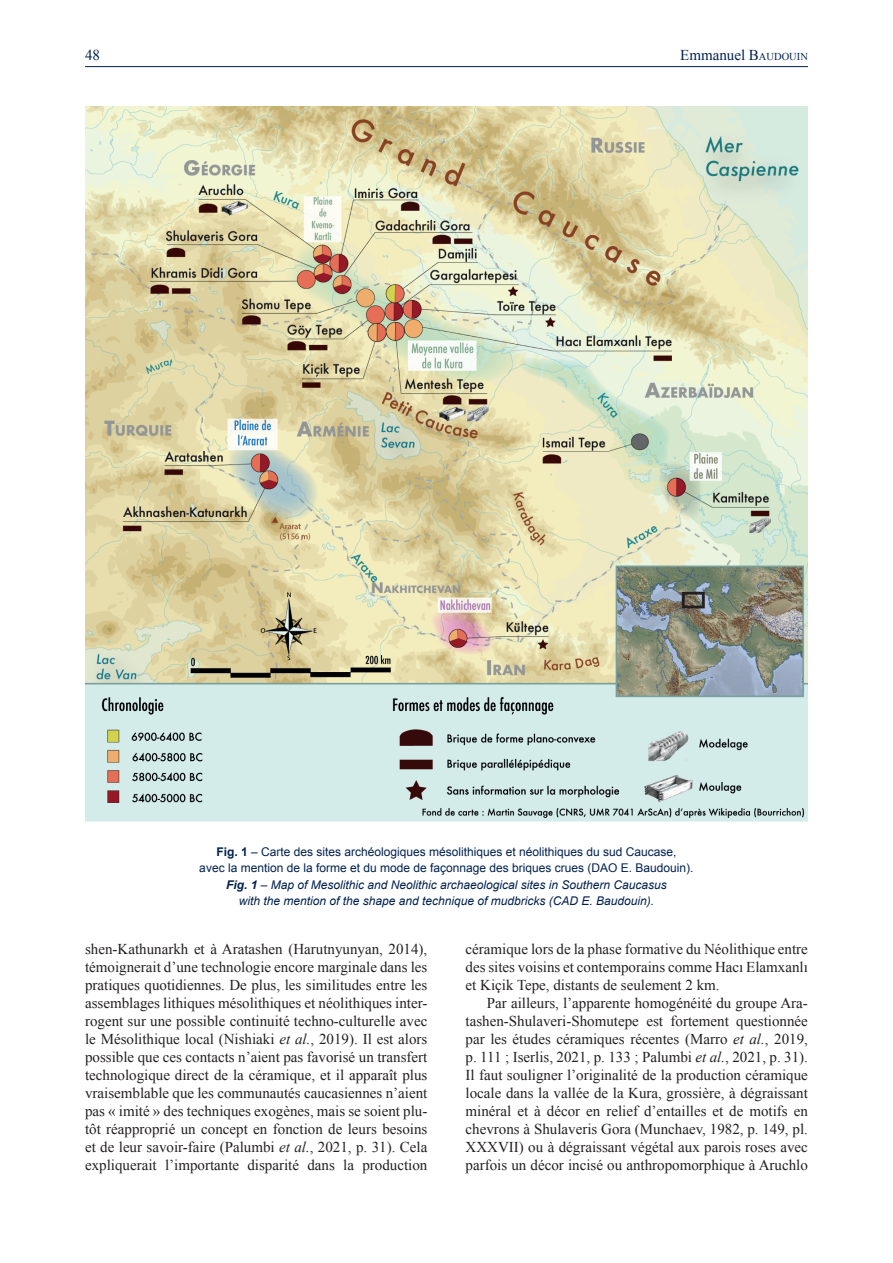
<style>
.page{position:relative;width:893px;height:1263px;background:#fff}
.page>*{position:absolute;margin:0;border:0;box-sizing:border-box;transform-origin:0 0}
.t1{font:15px/18px "Times New Roman";color:#231f20;text-align:justify}
.t2{font:15px "Times New Roman";color:#00214f}
.t3{font:12px/16.5px "Arial";color:#00214f;text-align:center}
.s1{font-style:inherit}
.s2{font-size:10.5px}
.s3{font-weight:700}
.s4{font-weight:700;font-style:italic}
.s5{font-style:italic}
</style>
<div class="page">
<hr style="left:85px;top:66px;width:723px;height:1px;background:#00214f">
<img style="left:85px;top:106px;width:723px;height:715px">
<p class="t2" style="left:85px;top:45px;width:16px">48</p>
<p class="t2" style="left:680px;top:45px;width:129px">Emmanuel <span class="s1">B</span><span class="s2">AUDOUIN</span></p>
<p class="t3" style="left:199px;top:843px;width:496px"><span class="s3">Fig. 1</span> – Carte des sites archéologiques mésolithiques et néolithiques du sud Caucase,<br>avec la mention de la forme et du mode de façonnage des briques crues (DAO E. Baudouin).<br><span class="s4">Fig. 1</span> <span class="s5">– Map of Mesolithic and Neolithic archaeological sites in Southern Caucasus<br>with the mention of the shape and technique of mudbricks (CAD E. Baudouin).</span></p>
<p class="t1" style="left:85px;top:940px;width:344px">shen-Kathunarkh et à Aratashen (Harutnyunyan, 2014), témoignerait d’une technologie encore marginale dans les pratiques quotidiennes. De plus, les similitudes entre les assemblages lithiques mésolithiques et néolithiques inter&shy;rogent sur une possible continuité techno-culturelle avec le Mésolithique local (Nishiaki <span class="s5">et al.</span>, 2019). Il est alors possible que ces contacts n’aient pas favorisé un transfert technologique direct de la céramique, et il apparaît plus vraisemblable que les communautés caucasiennes n’aient pas « imité » des techniques exogènes, mais se soient plu&shy;tôt réapproprié un concept en fonction de leurs besoins et de leur savoir-faire (Palumbi <span class="s5">et al.</span>, 2021, p. 31). Cela expliquerait l’importante disparité dans la production</p>
<p class="t1" style="left:466px;top:940px;width:344px">céramique lors de la phase formative du Néolithique entre des sites voisins et contemporains comme Hacı Elamxanlı et Kiçik Tepe, distants de seulement 2 km.</p>
<p class="t1" style="left:466px;top:994px;width:344px;text-indent:21px">Par ailleurs, l’apparente homogénéité du groupe Ara&shy;tashen-Shulaveri-Shomutepe est fortement questionnée par les études céramiques récentes (Marro <span class="s5">et al.</span>, 2019, p. 111 ; Iserlis, 2021, p. 133 ; Palumbi <span class="s5">et al.</span>, 2021, p. 31).<br>Il faut souligner l’originalité de la production céramique locale dans la vallée de la Kura, grossière, à dégraissant minéral et à décor en relief d’entailles et de motifs en chevrons à Shulaveris Gora (Munchaev, 1982, p. 149, pl.<br>XXXVII) ou à dégraissant végétal aux parois roses avec parfois un décor incisé ou anthropomorphique à Aruchlo</p>
</div>
